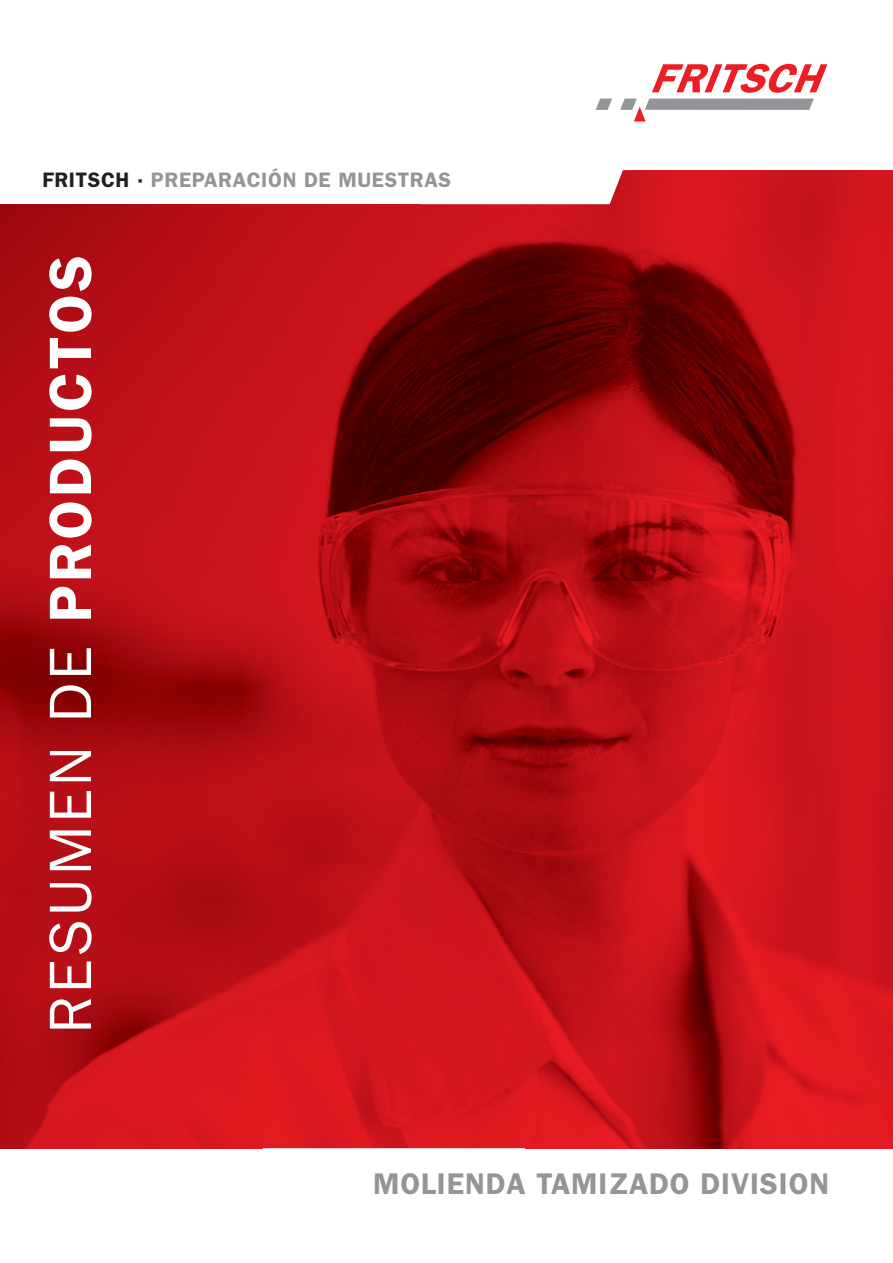
<style>
.page{position:relative;width:893px;height:1263px;background:#fff}
.page>*{position:absolute;margin:0;border:0;box-sizing:border-box;transform-origin:0 0}
.t1{font:60px "Franklin Gothic";letter-spacing:.05em;color:#fff}
.t2{font:600 30px "Franklin Gothic";letter-spacing:.03em;color:#939598}
.t3{font:600 21px "Franklin Gothic";letter-spacing:.03em;color:#939598}
.s1{color:#231f20}
.s2{font-weight:600}
</style>
<div class="page">
<img style="left:0;top:204px;width:420px;height:172px">
<img style="left:420px;top:170px;width:420px;height:206px">
<div style="left:840px;top:170px;width:53px;height:824px;background:#d2161e"></div>
<img style="left:0;top:376px;width:841px;height:618px">
<img style="left:0;top:994px;width:893px;height:154px">
<svg style="left:652px;top:64px;width:175px;height:29px"></svg>
<svg style="left:596px;top:99px;width:16px;height:11px"></svg>
<svg style="left:620px;top:99px;width:194px;height:23px"></svg>
<p class="t3" style="left:43px;top:167px;width:410px"><span class="s1">fRITSCh ·</span> PREPARACIÓN DE MUESTRAS</p>
<h1 class="t1" style="left:36px;top:1033px;width:780px;rotate:-90deg">RESUMEN DE <span class="s2">PRODUCTOS</span></h1>
<h2 class="t2" style="left:373px;top:1166px;width:458px">MOLIENDA TAMIZADO DIVISION</h2>
</div>
